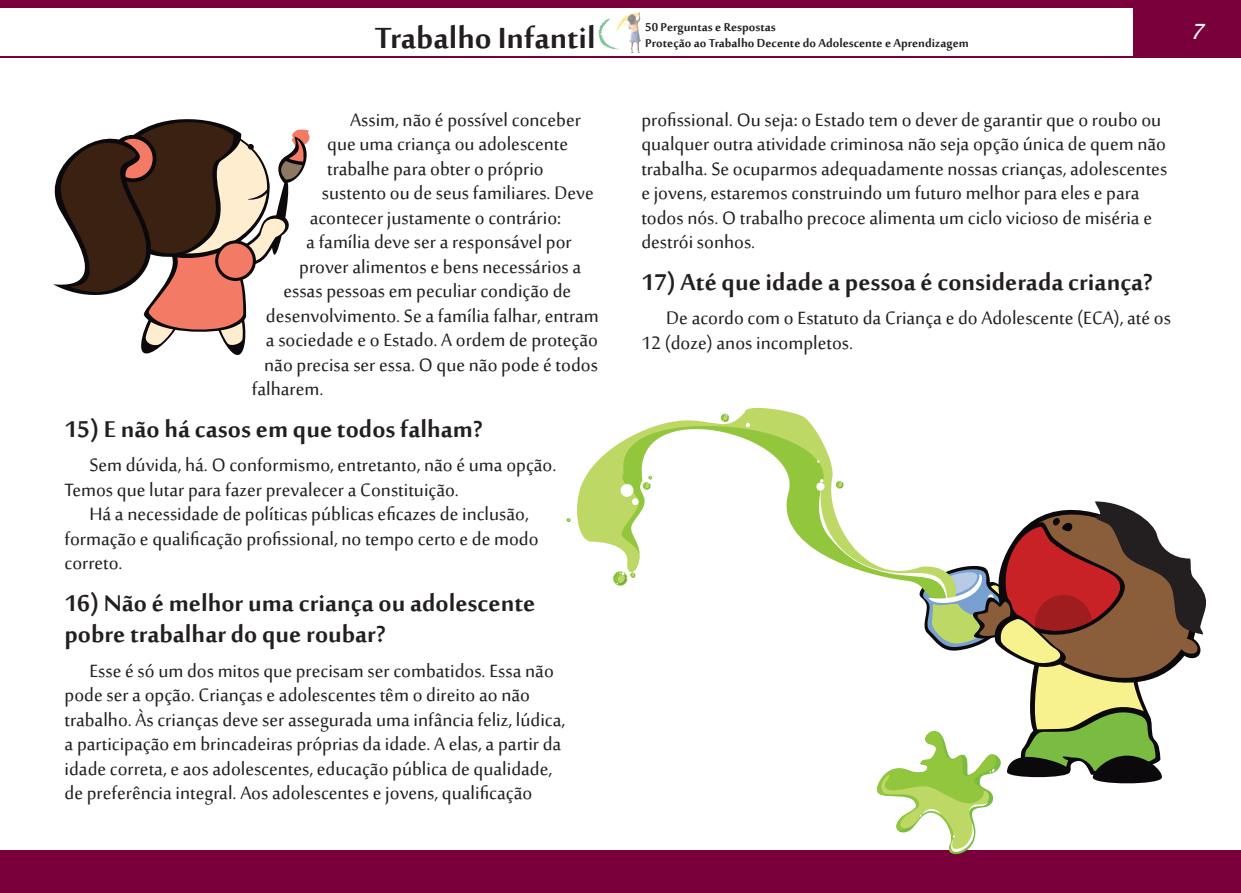
<style>
.page{position:relative;width:1241px;height:893px;background:#fff}
.page>*{position:absolute;margin:0;border:0;box-sizing:border-box;transform-origin:0 0}
.t1{font:700 40.25px "Sakkal Majalla";color:#231f20}
.Pergunta_roxo{font:700 31.5px/31.5px "Sakkal Majalla";color:#231f20}
.resposta_verde{font:24.5px/24.5px "Sakkal Majalla";color:#231f20}
.t2{font:italic 21px "Lucida Sans";color:#fff}
.t3{font:700 15.75px/17px "Sakkal Majalla";color:#231f20}
</style>
<div class="page">
<div style="left:0;top:850px;width:1240px;height:43px;background:#7a003b"></div>
<div style="left:0;top:0;width:1240px;height:7px;background:#7a003b"></div>
<div style="left:1132px;top:7px;width:108px;height:50px;background:#7a003b"></div>
<img style="left:598px;top:12px;width:43px;height:41px">
<hr style="left:0;top:57px;width:1240px;height:1px;background:#7a003b">
<svg style="left:53px;top:119px;width:257px;height:236px"></svg>
<svg style="left:577px;top:407px;width:256px;height:170px"></svg>
<svg style="left:745px;top:423px;width:5px;height:4px"></svg>
<div style="left:620px;top:484px;width:13px;height:13px;background:#fff;border-radius:50%"></div>
<div style="left:632px;top:498px;width:6px;height:7px;background:#fff;border-radius:50%"></div>
<svg style="left:612px;top:570px;width:23px;height:16px"></svg>
<svg style="left:566px;top:518px;width:5px;height:4px"></svg>
<svg style="left:642px;top:476px;width:10px;height:14px"></svg>
<svg style="left:720px;top:413px;width:9px;height:10px"></svg>
<svg style="left:817px;top:479px;width:389px;height:376px"></svg>
<h1 class="t1" style="left:375px;top:15px;width:222px">Trabalho Infantil</h1>
<p class="t3" style="left:645px;top:19px;width:325px">50 Perguntas e Respostas<br>Proteção ao Trabalho Decente do Adolescente e Aprendizagem</p>
<p class="t2" style="left:1190px;top:20px;width:15px">7</p>
<p class="resposta_verde" style="left:350px;top:109px;width:232px">Assim, não é possível conceber</p>
<p class="resposta_verde" style="left:327px;top:133px;width:242px">que uma criança ou adolescente</p>
<p class="resposta_verde" style="left:327px;top:158px;width:218px">trabalhe para obter o próprio</p>
<p class="resposta_verde" style="left:322px;top:182px;width:273px">sustento ou de seus familiares. Deve</p>
<p class="resposta_verde" style="left:309px;top:207px;width:253px">acontecer justamente o contrário:</p>
<p class="resposta_verde" style="left:306px;top:231px;width:267px">a família deve ser a responsável por</p>
<p class="resposta_verde" style="left:299px;top:256px;width:283px">prover alimentos e bens necessários a</p>
<p class="resposta_verde" style="left:283px;top:280px;width:289px">essas pessoas em peculiar condição de</p>
<p class="resposta_verde" style="left:266px;top:305px;width:334px">desenvolvimento. Se a família falhar, entram</p>
<p class="resposta_verde" style="left:266px;top:329px;width:333px">a sociedade e o Estado. A ordem de proteção</p>
<p class="resposta_verde" style="left:264px;top:354px;width:335px">não precisa ser essa. O que não pode é todos</p>
<p class="resposta_verde" style="left:252px;top:378px;width:73px">falharem.</p>
<p class="Pergunta_roxo" style="left:64px;top:415px;width:419px">15) E não há casos em que todos falham?</p>
<p class="resposta_verde" style="left:64px;top:454px;width:493px;text-indent:25px">Sem dúvida, há. O conformismo, entretanto, não é uma opção.<br>Temos que lutar para fazer prevalecer a Constituição.</p>
<p class="resposta_verde" style="left:64px;top:503px;width:475px;text-indent:25px">Há a necessidade de políticas públicas eficazes de inclusão, formação e qualificação profissional, no tempo certo e de modo correto.</p>
<p class="Pergunta_roxo" style="left:64px;top:589px;width:472px">16) Não é melhor uma criança ou adolescente pobre trabalhar do que roubar?</p>
<p class="resposta_verde" style="left:64px;top:660px;width:502px;text-indent:25px">Esse é só um dos mitos que precisam ser combatidos. Essa não pode ser a opção. Crianças e adolescentes têm o direito ao não trabalho. Às crianças deve ser assegurada uma infância feliz, lúdica, a participação em brincadeiras próprias da idade. A elas, a partir da idade correta, e aos adolescentes, educação pública de qualidade, de preferência integral. Aos adolescentes e jovens, qualificação</p>
<p class="resposta_verde" style="left:641px;top:109px;width:527px">profissional. Ou seja: o Estado tem o dever de garantir que o roubo ou qualquer outra atividade criminosa não seja opção única de quem não trabalha. Se ocuparmos adequadamente nossas crianças, adolescentes e jovens, estaremos construindo um futuro melhor para eles e para todos nós. O trabalho precoce alimenta um ciclo vicioso de miséria e destrói sonhos.</p>
<p class="Pergunta_roxo" style="left:641px;top:268px;width:513px">17) Até que idade a pessoa é considerada criança?</p>
<p class="resposta_verde" style="left:641px;top:307px;width:531px;text-indent:25px">De acordo com o Estatuto da Criança e do Adolescente (ECA), até os<br>12 (doze) anos incompletos.</p>
</div>
